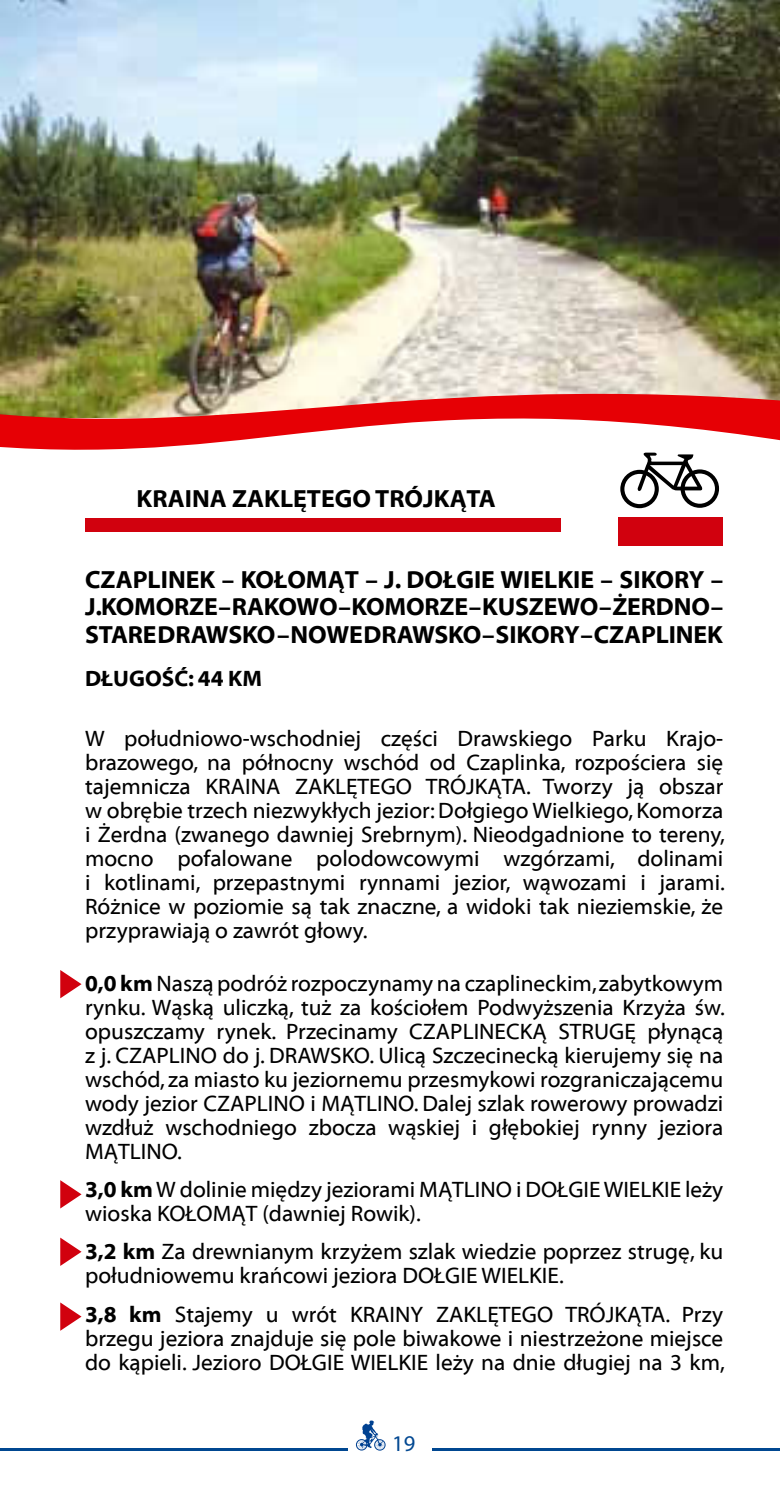
<style>
.page{position:relative;width:780px;height:1489px;background:#fff}
.page>*{position:absolute;margin:0;border:0;box-sizing:border-box;transform-origin:0 0}
.t1{font:25px/27.5px "Myriad Bd Web";letter-spacing:-.005em;color:#000;text-align:justify}
.t2{font:22.5px/24px "Myriad Web";color:#000;text-align:justify}
.t3{font:22.5px "Myriad Bd Web";color:#000}
.t4{font:22.5px "Myriad Pro";color:#004791}
.s1{font-family:"Myriad Bd Web"}
</style>
<div class="page">
<hr style="left:0;top:1448px;width:347px;height:2px;background:#004791">
<hr style="left:432px;top:1448px;width:348px;height:2px;background:#004791">
<svg style="left:356px;top:1420px;width:29px;height:30px"></svg>
<img style="left:0;top:0;width:780px;height:366px">
<div style="left:618px;top:517px;width:105px;height:28px;background:#d1010e"></div>
<div style="left:85px;top:518px;width:475px;height:13px;background:#d1010e"></div>
<img style="left:0;top:366px;width:780px;height:41px">
<svg style="left:0;top:407px;width:780px;height:101px"></svg>
<svg style="left:60px;top:970px;width:21px;height:28px"></svg>
<svg style="left:60px;top:1180px;width:21px;height:28px"></svg>
<svg style="left:60px;top:1237px;width:21px;height:28px"></svg>
<svg style="left:60px;top:1302px;width:21px;height:28px"></svg>
<p class="t1" style="left:137px;top:485px;width:361px">KRAINA ZAKLĘTEGO TRÓJKĄTA</p>
<p class="t1" style="left:85px;top:566px;width:639px">CZAPLINEK – KOŁOMĄT – J. DOŁGIE WIELKIE – SIKORY – J. KOMORZE – RAKOWO – KOMORZE – KUSZEWO – ŻERDNO – STARE DRAWSKO – NOWE DRAWSKO – SIKORY – CZAPLINEK</p>
<p class="t3" style="left:85px;top:666px;width:178px">DŁUGOŚĆ: 44 KM</p>
<p class="t2" style="left:85px;top:727px;width:641px">W południowo-wschodniej części Drawskiego Parku Krajo&shy;brazowego, na północny wschód od Czaplinka, rozpościera się tajemnicza KRAINA ZAKLĘTEGO TRÓJKĄTA. Tworzy ją obszar w obrębie trzech niezwykłych jezior: Dołgiego Wielkiego, Komorza i Żerdna (zwanego dawniej Srebrnym). Nieodgadnione to tereny, mocno pofalowane polodowcowymi wzgórzami, dolinami i kotlinami, przepastnymi rynnami jezior, wąwozami i jarami.<br>Różnice w poziomie są tak znaczne, a widoki tak nieziemskie, że przyprawiają o zawrót głowy.</p>
<p class="t2" style="left:85px;top:971px;width:641px"><span class="s1">0,0 km</span> Naszą podróż rozpoczynamy na czaplineckim, zabytkowym rynku. Wąską uliczką, tuż za kościołem Podwyższenia Krzyża św. opuszczamy rynek. Przecinamy CZAPLINECKĄ STRUGĘ płynącą z j. CZAPLINO do j. DRAWSKO. Ulicą Szczecinecką kierujemy się na wschód, za miasto ku jeziornemu przesmykowi rozgraniczającemu wody jezior CZAPLINO i MĄTLINO. Dalej szlak rowerowy prowadzi wzdłuż wschodniego zbocza wąskiej i głębokiej rynny jeziora MĄTLINO.</p>
<p class="t2" style="left:85px;top:1177px;width:639px"><span class="s1">3,0 km</span> W dolinie między jeziorami MĄTLINO i DOŁGIE WIELKIE leży wioska KOŁOMĄT (dawniej Rowik).</p>
<p class="t2" style="left:85px;top:1240px;width:639px"><span class="s1">3,2 km</span> Za drewnianym krzyżem szlak wiedzie poprzez strugę, ku południowemu krańcowi jeziora DOŁGIE WIELKIE.</p>
<p class="t2" style="left:85px;top:1302px;width:641px"><span class="s1">3,8 km</span> Stajemy u wrót KRAINY ZAKLĘTEGO TRÓJKĄTA. Przy brzegu jeziora znajduje się pole biwakowe i niestrzeżone miejsce do kąpieli. Jezioro DOŁGIE WIELKIE leży na dnie długiej na 3 km,</p>
<p class="t4" style="left:392px;top:1430px;width:25px">19</p>
</div>
